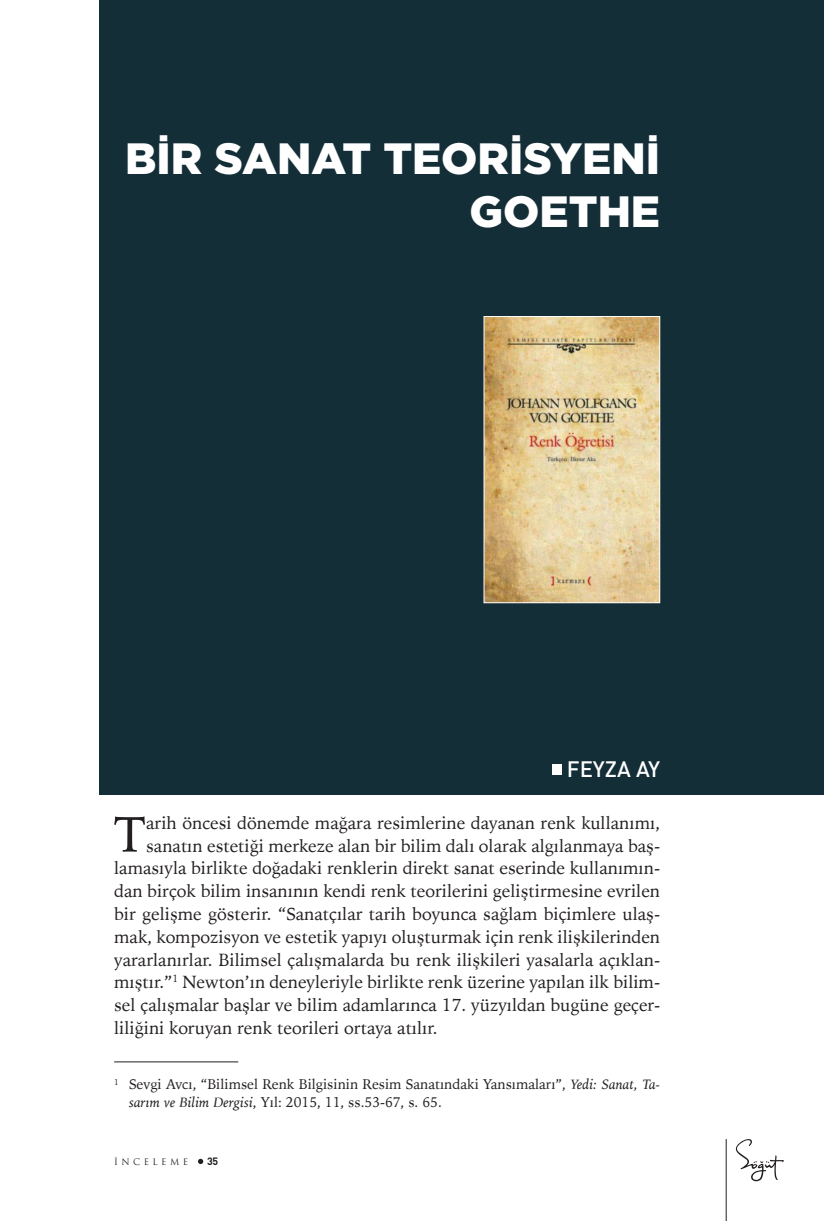
<style>
.page{position:relative;width:824px;height:1221px;background:#fff}
.page>*{position:absolute;margin:0;border:0;box-sizing:border-box;transform-origin:0 0}
.t1{font:50.23px "Iowan Old Style BT";color:#231f20}
.Baslıklar{font:900 43.75px/52.5px "Gotham";color:#fff;text-align:right}
.Yazarlar{font:22.05px "DIN Medium Tr";color:#fff}
.t2{font:17.5px "Iowan Old Style BT";color:#231f20}
.dipnot{font:14px/17.5px "Iowan Old Style BT";color:#231f20}
.t3{font:10.5px "DINT Bold Tr";color:#231f20}
.t4{font:8.75px "Trajan Pro";letter-spacing:.4em;color:#231f20}
.s1{font-style:italic}
</style>
<div class="page">
<svg style="left:735px;top:1139px;width:48px;height:42px"></svg>
<hr style="left:725px;top:1138px;width:1px;height:82px;background:#231f20">
<svg style="left:198px;top:1158px;width:5px;height:5px"></svg>
<div style="left:99px;top:0;width:724px;height:794px;background:#132e37"></div>
<div style="left:551px;top:764px;width:10px;height:10px;background:#fff"></div>
<hr style="left:114px;top:1061px;width:124px;height:1px;background:#231f20">
<img style="left:485px;top:318px;width:173px;height:283px">
<div style="left:483px;top:316px;width:177px;height:287px;border:1px solid #fff"></div>
<p class="Baslıklar" style="left:125px;top:132px;width:536px">BIR SANAT TEORISYENI<br>GOETHE</p>
<p class="Yazarlar" style="left:566px;top:754px;width:95px">FEYZA AY</p>
<p class="t1" style="left:114px;top:802px;width:33px">T</p>
<p class="t2" style="left:146px;top:811px;width:515px">arih öncesi dönemde mağara resimlerine dayanan renk kullanımı,</p>
<p class="t2" style="left:146px;top:834px;width:515px">sanatın estetiği merkeze alan bir bilim dalı olarak algılanmaya baş-</p>
<p class="t2" style="left:114px;top:857px;width:547px">lamasıyla birlikte doğadaki renklerin direkt sanat eserinde kullanımın-</p>
<p class="t2" style="left:114px;top:880px;width:547px">dan birçok bilim insanının kendi renk teorilerini geliştirmesine evrilen</p>
<p class="t2" style="left:114px;top:902px;width:547px">bir gelişme gösterir. “Sanatçılar tarih boyunca sağlam biçimlere ulaş-</p>
<p class="t2" style="left:114px;top:925px;width:547px">mak, kompozisyon ve estetik yapıyı oluşturmak için renk ilişkilerinden</p>
<p class="t2" style="left:114px;top:948px;width:547px">yararlanırlar. Bilimsel çalışmalarda bu renk ilişkileri yasalarla açıklan-</p>
<p class="t2" style="left:114px;top:971px;width:547px">mıştır.”<sup>1</sup> Newton’ın deneyleriyle birlikte renk üzerine yapılan ilk bilim-</p>
<p class="t2" style="left:114px;top:993px;width:547px">sel çalışmalar başlar ve bilim adamlarınca 17. yüzyıldan bugüne geçer-</p>
<p class="t2" style="left:114px;top:1016px;width:325px">liliğini koruyan renk teorileri ortaya atılır.</p>
<p class="dipnot" style="left:129px;top:1075px;width:532px;text-indent:-15px"><sup>1</sup> Sevgi Avcı, “Bilimsel Renk Bilgisinin Resim Sanatındaki Yansımaları”, <span class="s1">Yedi: Sanat, Ta&shy;sarım ve Bilim Dergisi</span>, Yıl: 2015, 11, ss.53-67, s. 65.</p>
<p class="t4" style="left:114px;top:1155px;width:75px">İNCELEME</p>
<p class="t3" style="left:207px;top:1153px;width:13px">35</p>
</div>
